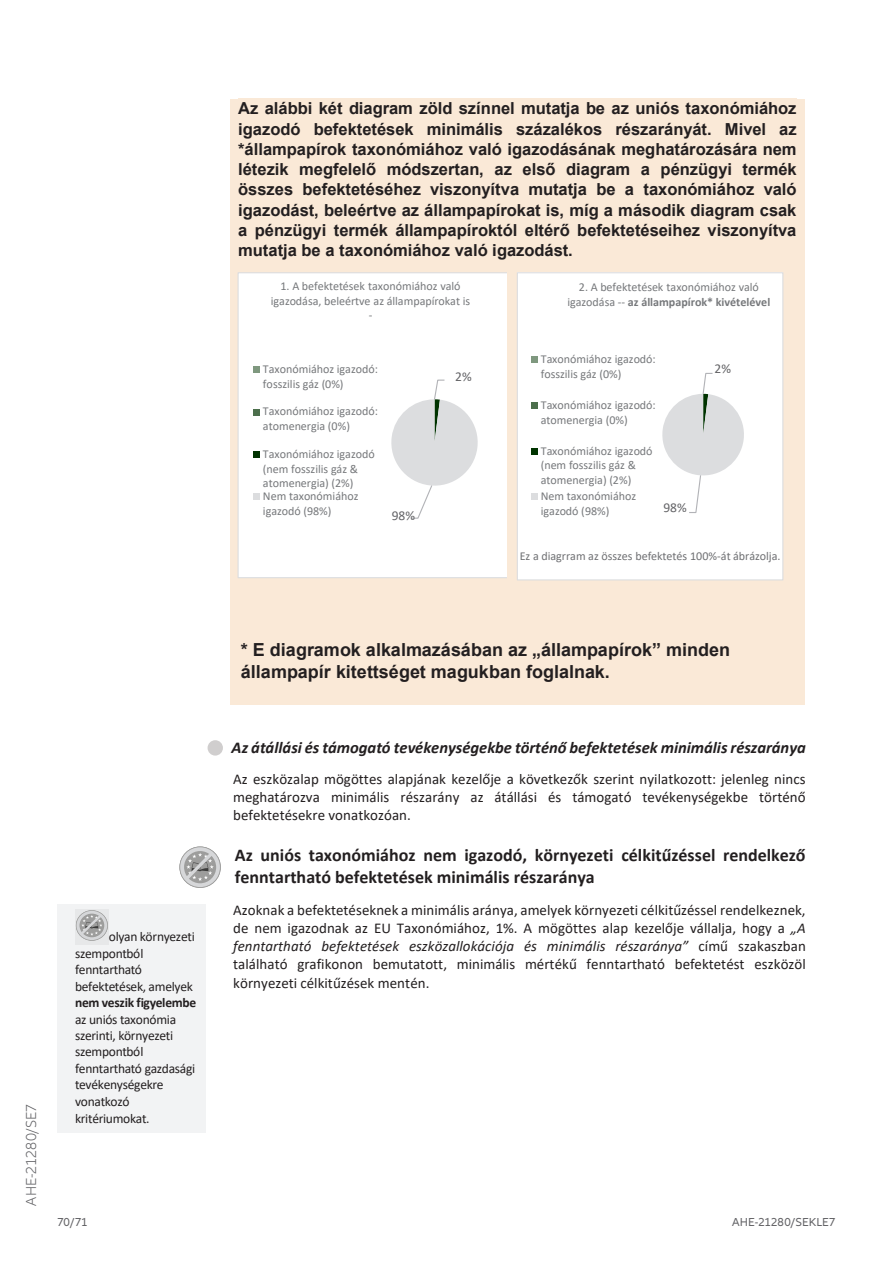
<style>
.page{position:relative;width:893px;height:1263px;background:#fff}
.page>*{position:absolute;margin:0;border:0;box-sizing:border-box;transform-origin:0 0}
.t1{font:700 18px/21.9px "Calibri";color:#231f20}
.t2{font:700 18px/22.2px "Arial";color:#231f20}
.t3{font:700 16.5px/20.2px "Arial";color:#231f20;text-align:justify}
.t4{font:italic 700 16.5px "Calibri";color:#231f20}
.t5{font:15px/18.3px "Calibri";letter-spacing:.005em;color:#231f20;text-align:justify}
.t6{font:300 15px "Allianz Neo";letter-spacing:.01em;color:#636366}
.t7{font:13.5px/16.5px "Calibri";letter-spacing:-.025em;color:#231f20}
.t8{font:700 13.5px "Calibri";letter-spacing:-.02em;color:#231f20}
.t9{font:13.5px "Calibri";color:#636366}
.t10{font:12px/14.7px "Calibri";letter-spacing:-.005em;color:#76787b}
.t11{font:12px "Calibri";letter-spacing:-.005em;color:#6f7073}
.t12{font:12px "Allianz Neo";letter-spacing:.01em;color:#636366}
.s1{font-weight:700}
.s2{font-style:italic}
</style>
<div class="page">
<div style="left:230px;top:99px;width:575px;height:174px;background:#fae9d7"></div>
<div style="left:230px;top:273px;width:276px;height:321px;background:#fae9d7"></div>
<div style="left:506px;top:273px;width:299px;height:321px;background:#fae9d7"></div>
<div style="left:230px;top:594px;width:575px;height:111px;background:#fae9d7"></div>
<svg style="left:238px;top:273px;width:268px;height:305px"></svg>
<div style="left:517px;top:273px;width:266px;height:307px;background:#fff"></div>
<svg style="left:662px;top:372px;width:82px;height:141px"></svg>
<div style="left:531px;top:357px;width:7px;height:6px;background:#7f987f"></div>
<div style="left:531px;top:402px;width:7px;height:7px;background:#4c6f4c"></div>
<div style="left:531px;top:448px;width:7px;height:6px;background:#030"></div>
<div style="left:531px;top:493px;width:7px;height:7px;background:#dcdddf"></div>
<div style="left:517px;top:273px;width:266px;height:307px;border:1px solid #dcdddf"></div>
<div style="left:208px;top:740px;width:15px;height:15px;background:#d0cece;border-radius:50%"></div>
<div style="left:57px;top:904px;width:149px;height:229px;background:#f2f3f4"></div>
<div style="left:75px;top:909px;width:34px;height:36px;background:#e7e8e9"></div>
<svg style="left:76px;top:910px;width:32px;height:31px"></svg>
<svg style="left:179px;top:846px;width:42px;height:42px"></svg>
<p class="t6" style="left:23px;top:1205px;width:103px;rotate:-90deg">AHE-21280/SE7</p>
<p class="t7" style="left:75px;top:928px;width:121px;text-indent:34px">olyan környezeti szempontból fenntartható befektetések, amelyek</p>
<p class="t8" style="left:75px;top:993px;width:123px">nem veszik figyelembe</p>
<p class="t7" style="left:75px;top:1010px;width:122px">az uniós taxonómia szerinti, környezeti szempontból fenntartható gazdasági tevékenységekre vonatkozó kritériumokat.</p>
<p class="t12" style="left:57px;top:1215px;width:32px">70/71</p>
<p class="t3" style="left:238px;top:99px;width:560px">Az alábbi két diagram zöld színnel mutatja be az uniós taxonómiához igazodó befektetések minimális százalékos részarányát. Mivel az *állampapírok taxonómiához való igazodásának meghatározására nem létezik megfelelő módszertan, az első diagram a pénzügyi termék összes befektetéséhez viszonyítva mutatja be a taxonómiához való igazodást, beleértve az állampapírokat is, míg a második diagram csak a pénzügyi termék állampapíroktól eltérő befektetéseihez viszonyítva mutatja be a taxonómiához való igazodást.</p>
<p class="t10" style="left:271px;top:278px;width:201px;text-align:center">1. A befektetések taxonómiához való igazodása, beleértve az állampapírokat is -</p>
<p class="t10" style="left:263px;top:361px;width:116px">Taxonómiához igazodó: fosszilis gáz (0%)</p>
<p class="t10" style="left:263px;top:404px;width:116px">Taxonómiához igazodó: atomenergia (0%)</p>
<p class="t10" style="left:263px;top:446px;width:113px">Taxonómiához igazodó (nem fosszilis gáz &amp; atomenergia) (2%)</p>
<p class="t10" style="left:263px;top:489px;width:97px">Nem taxonómiához igazodó (98%)</p>
<p class="t9" style="left:392px;top:506px;width:25px">98%</p>
<p class="t9" style="left:455px;top:367px;width:18px">2%</p>
<p class="t10" style="left:567px;top:279px;width:204px;text-align:center">2. A befektetések taxonómiához való igazodása -- <span class="s1">az állampapírok* kivételével</span></p>
<p class="t10" style="left:541px;top:352px;width:116px">Taxonómiához igazodó: fosszilis gáz (0%)</p>
<p class="t10" style="left:541px;top:397px;width:116px">Taxonómiához igazodó: atomenergia (0%)</p>
<p class="t10" style="left:541px;top:443px;width:113px">Taxonómiához igazodó (nem fosszilis gáz &amp; atomenergia) (2%)</p>
<p class="t10" style="left:541px;top:488px;width:97px">Nem taxonómiához igazodó (98%)</p>
<p class="t11" style="left:520px;top:548px;width:262px">Ez a diagrram az összes befektetés 100%-át ábrázolja.</p>
<p class="t9" style="left:715px;top:359px;width:18px">2%</p>
<p class="t9" style="left:663px;top:499px;width:25px">98%</p>
<p class="t2" style="left:241px;top:638px;width:491px">* E diagramok alkalmazásában az „állampapírok” minden állampapír kitettséget magukban foglalnak.</p>
<p class="t4" style="left:232px;top:735px;width:576px">Az átállási és támogató tevékenységekbe történő befektetések minimális részaránya</p>
<p class="t5" style="left:233px;top:769px;width:574px">Az eszközalap mögöttes alapjának kezelője a következők szerint nyilatkozott: jelenleg nincs meghatározva minimális részarány az átállási és támogató tevékenységekbe történő befektetésekre vonatkozóan.</p>
<p class="t1" style="left:235px;top:844px;width:572px">Az uniós taxonómiához nem igazodó, környezeti célkitűzéssel rendelkező fenntartható befektetések minimális részaránya</p>
<p class="t5" style="left:233px;top:900px;width:574px">Azoknak a befektetéseknek a minimális aránya, amelyek környezeti célkitűzéssel rendelkeznek, de nem igazodnak az EU Taxonómiához, 1%. A mögöttes alap kezelője vállalja, hogy a <span class="s2">„A fenntartható befektetések eszközallokációja és minimális részaránya”</span> című szakaszban található grafikonon bemutatott, minimális mértékű fenntartható befektetést eszközöl környezeti célkitűzések mentén.</p>
<p class="t12" style="left:732px;top:1215px;width:105px">AHE-21280/SEKLE7</p>
</div>
